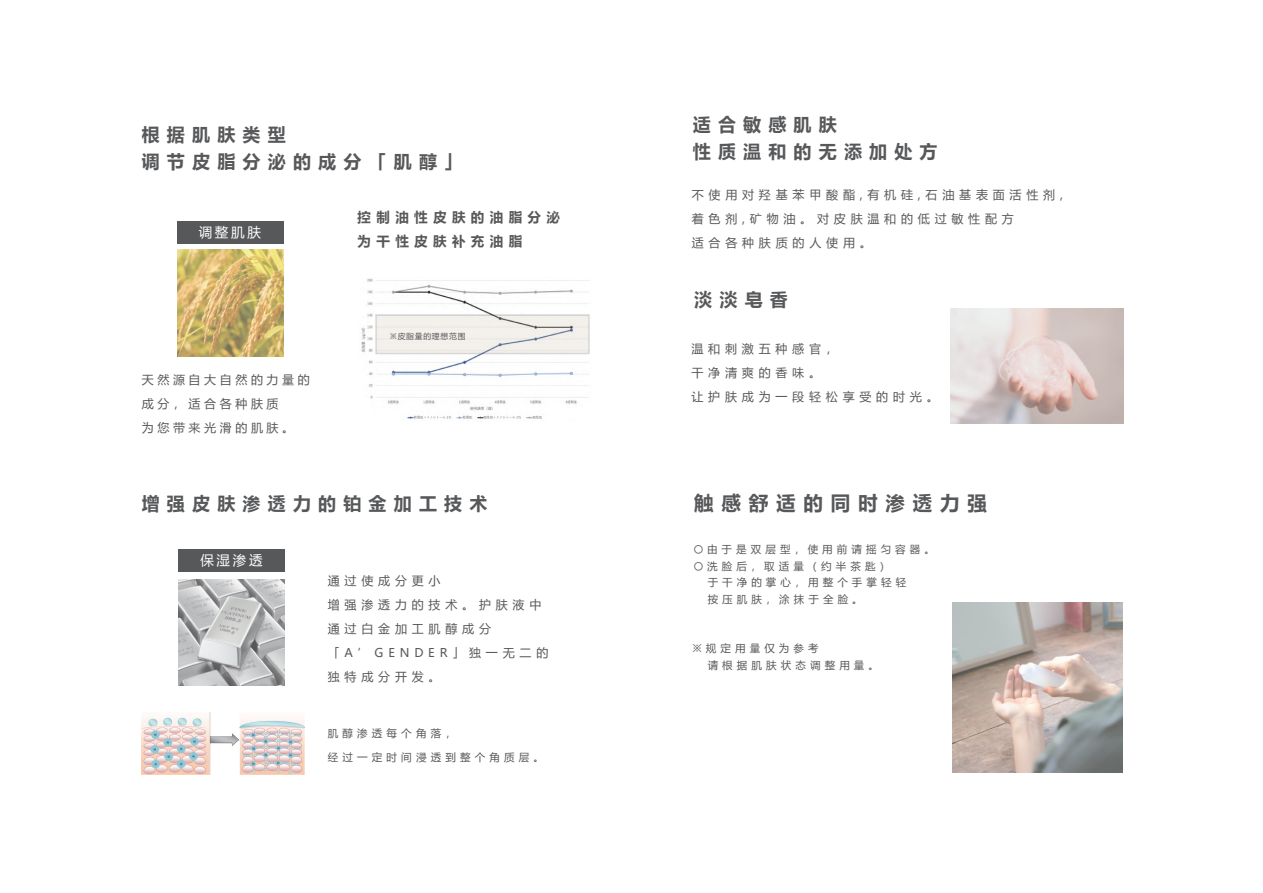
<style>
.page{position:relative;width:1263px;height:893px;background:#fff}
.page>*{position:absolute;margin:0;border:0;box-sizing:border-box;transform-origin:0 0}
.t1{font:700 19.5px "Microsoft Ya Hei";letter-spacing:.4em;color:#57585a}
.t2{font:700 18px/27px "Microsoft Ya Hei";letter-spacing:.4em;color:#57585a}
.t3{font:700 13.5px/24px "Microsoft Ya Hei";letter-spacing:.4em;color:#57585a}
.t4{font:13.5px "Microsoft Ya Hei";letter-spacing:.2em;color:#fff}
.t5{font:12px/24px "Microsoft Ya Hei";letter-spacing:.4em;color:#57585a}
.t6{font:12px/24px "Microsoft Ya Hei";letter-spacing:.3em;color:#57585a}
.t7{font:10.5px/16.5px "Microsoft Ya Hei";letter-spacing:.395em;color:#57585a}
.t8{font:7.8px "Microsoft Ya Hei";letter-spacing:.1em;color:#57585a}
</style>
<div class="page">
<hr style="left:632px;top:852px;width:1px;height:36px;background:#000">
<hr style="left:578px;top:861px;width:108px;height:1px;background:#000">
<hr style="left:632px;top:6px;width:1px;height:36px;background:#000">
<hr style="left:578px;top:33px;width:108px;height:1px;background:#000">
<hr style="left:58px;top:393px;width:1px;height:108px;background:#000">
<hr style="left:32px;top:447px;width:36px;height:1px;background:#000">
<hr style="left:1205px;top:393px;width:1px;height:108px;background:#000">
<hr style="left:1196px;top:447px;width:36px;height:1px;background:#000">
<img style="left:361px;top:278px;width:228px;height:141px">
<svg style="left:375px;top:314px;width:215px;height:40px;fill:#f2f0eb"></svg>
<img style="left:142px;top:712px;width:162px;height:62px">
<img style="left:953px;top:602px;width:170px;height:171px">
<img style="left:177px;top:250px;width:107px;height:106px">
<img style="left:178px;top:579px;width:106px;height:106px">
<div style="left:178px;top:549px;width:106px;height:23px;background:#57585a"></div>
<div style="left:177px;top:221px;width:107px;height:23px;background:#57585a"></div>
<img style="left:951px;top:309px;width:172px;height:114px">
<h2 class="t2" style="left:142px;top:120px;width:322px">根据肌肤类型<br>调节皮脂分泌的成分「肌醇」</h2>
<p class="t4" style="left:199px;top:223px;width:64px">调整肌肤</p>
<p class="t6" style="left:142px;top:367px;width:170px">天然源自大自然的力量的成分，适合各种肤质<br>为您带来光滑的肌肤。</p>
<p class="t3" style="left:357px;top:204px;width:204px">控制油性皮肤的油脂分泌为干性皮肤补充油脂</p>
<p class="t8" style="left:390px;top:331px;width:77px">※皮脂量的理想范围</p>
<h2 class="t2" style="left:142px;top:490px;width:347px">增强皮肤渗透力的铂金加工技术</h2>
<p class="t4" style="left:200px;top:551px;width:64px">保湿渗透</p>
<p class="t5" style="left:328px;top:569px;width:222px">通过使成分更小<br>增强渗透力的技术。护肤液中通过白金加工肌醇成分「A’GENDER」独一无二的独特成分开发。</p>
<p class="t7" style="left:328px;top:724px;width:130px">肌醇渗透每个角落，</p>
<p class="t7" style="left:328px;top:748px;width:218px">经过一定时间浸透到整个角质层。</p>
<h2 class="t2" style="left:693px;top:110px;width:246px">适合敏感肌肤<br>性质温和的无添加处方</h2>
<p class="t5" style="left:692px;top:183px;width:373px">不使用对羟基苯甲酸酯,有机硅,石油基表面活性剂,着色剂,矿物油。对皮肤温和的低过敏性配方<br>适合各种肤质的人使用。</p>
<h2 class="t2" style="left:694px;top:285px;width:95px">淡淡皂香</h2>
<p class="t5" style="left:691px;top:337px;width:249px">温和刺激五种感官，<br>干净清爽的香味。<br>让护肤成为一段轻松享受的时光。</p>
<h1 class="t1" style="left:694px;top:490px;width:294px">触感舒适的同时渗透力强</h1>
<p class="t7" style="left:693px;top:541px;width:244px">〇由于是双层型，使用前请摇匀容器。〇洗脸后，取适量（约半茶匙）<br>　于干净的掌心，用整个手掌轻轻<br>　按压肌肤，涂抹于全脸。</p>
<p class="t7" style="left:693px;top:640px;width:187px">※规定用量仅为参考<br>　请根据肌肤状态调整用量。</p>
</div>
